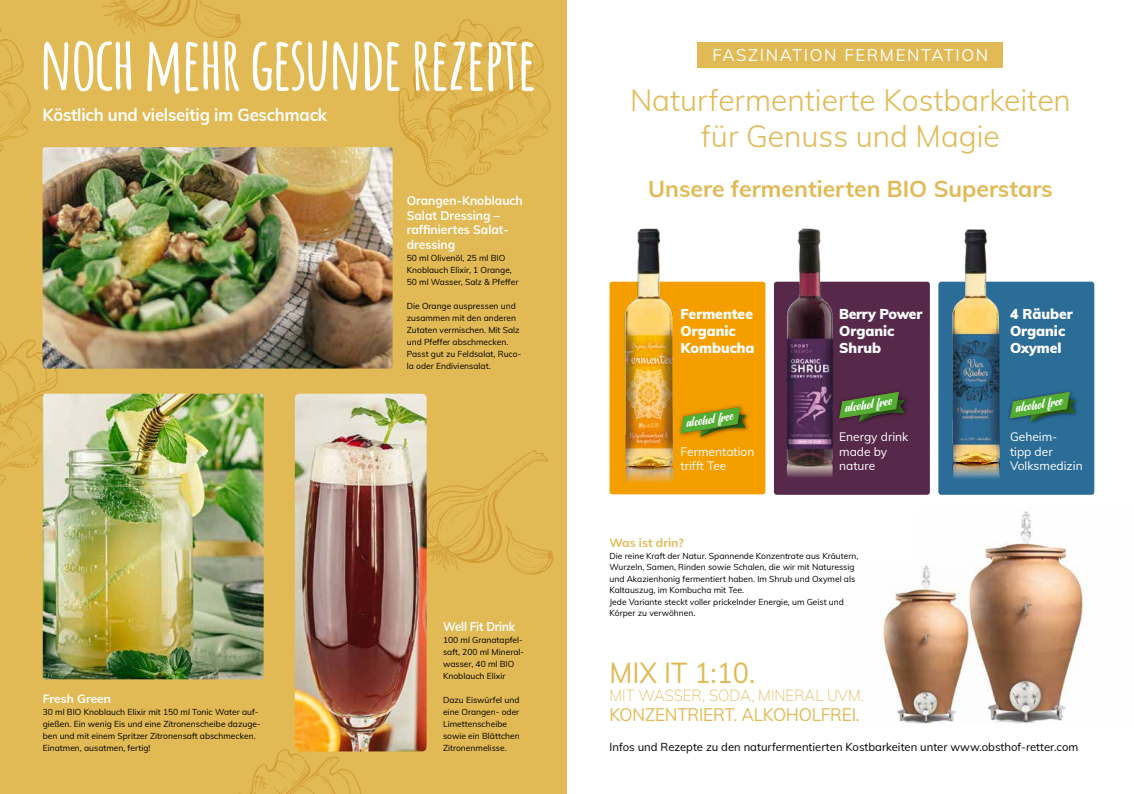
<style>
.page{position:relative;width:1134px;height:794px;background:#fff}
.page>*{position:absolute;margin:0;border:0;box-sizing:border-box;transform-origin:0 0}
.t1{font:700 73px "Amatic SC";letter-spacing:-.04em;color:#fff}
.t2{font:300 30px/36px "Mulish";color:#e1ba55;text-align:center}
.t3{font:28.4px "Mulish";color:#e1ba55;scale:.95 1}
.t4{font:700 23px "Mulish";color:#e1ba55}
.t5{font:17.9px "Mulish";letter-spacing:-.01em;color:#e1ba55;scale:.95 1}
.t6{font:700 17.4px "Mulish";letter-spacing:-.01em;color:#fff;scale:.95 1}
.t7{font:16.6px "Mulish";letter-spacing:.1em;color:#fff}
.t8{font:200 15.8px "Mulish";color:#e1ba55;scale:.95 1}
.t9{font:900 14px/16.8px "Mulish";color:#fff}
.t10{font:italic 13.4px "Anydore";color:#fff}
.t11{font:700 12.6px/14.4px "Mulish";color:#fff;scale:.95 1}
.t12{font:700 12.6px "Mulish";color:#fff;scale:.9 1}
.t13{font:12px/14.4px "Mulish";color:#fff}
.t14{font:700 12px "Mulish";color:#e1ba55}
.t15{font:700 12px "Mulish";color:#fff}
.t16{font:11.3px "Mulish";color:#000}
.t17{font:8.5px/12px "Mulish";color:#000}
</style>
<div class="page">
<div style="left:0;top:0;width:567px;height:794px;background:#e1ba55"></div>
<img style="left:984px;top:511px;width:100px;height:213px">
<img style="left:881px;top:563px;width:125px;height:161px">
<img style="left:43px;top:147px;width:350px;height:222px">
<svg style="left:398px;top:19px;width:153px;height:168px"></svg>
<svg style="left:0;top:28px;width:31px;height:124px"></svg>
<svg style="left:0;top:332px;width:66px;height:168px"></svg>
<svg style="left:239px;top:749px;width:130px;height:45px"></svg>
<div style="left:698px;top:42px;width:305px;height:26px;background:#e1ba55"></div>
<img style="left:43px;top:394px;width:221px;height:285px">
<div style="left:609px;top:282px;width:156px;height:212px;background:#f59e00;border-radius:3px"></div>
<div style="left:774px;top:282px;width:156px;height:213px;background:#56294a;border-radius:3px"></div>
<div style="left:938px;top:282px;width:156px;height:213px;background:#2c6d98;border-radius:3px"></div>
<img style="left:609px;top:228px;width:76px;height:238px">
<img style="left:718px;top:228px;width:183px;height:255px">
<img style="left:938px;top:229px;width:78px;height:233px">
<div style="left:688px;top:411px;width:62px;height:31px;background:#000;opacity:.4"></div>
<div style="left:677px;top:403px;width:68px;height:35px;background:#000;opacity:.4"></div>
<svg style="left:675px;top:407px;width:71px;height:30px"></svg>
<div style="left:847px;top:396px;width:62px;height:31px;background:#000;opacity:.4"></div>
<div style="left:835px;top:388px;width:69px;height:35px;background:#56294a"></div>
<svg style="left:834px;top:392px;width:70px;height:30px"></svg>
<div style="left:1018px;top:396px;width:62px;height:31px;background:#000;opacity:.4"></div>
<div style="left:1006px;top:388px;width:69px;height:35px;background:#2c6d98"></div>
<svg style="left:1005px;top:392px;width:70px;height:30px"></svg>
<img style="left:609px;top:466px;width:64px;height:16px">
<img style="left:938px;top:462px;width:62px;height:17px">
<svg style="left:102px;top:0;width:139px;height:38px"></svg>
<svg style="left:427px;top:450px;width:126px;height:125px"></svg>
<img style="left:295px;top:394px;width:132px;height:357px">
<h1 class="t1" style="left:39px;top:7px;width:500px">NOCH MEHR GESUNDE REZEPTE</h1>
<h3 class="t6" style="left:43px;top:102px;width:301px">Köstlich und vielseitig im Geschmack</h3>
<h3 class="t11" style="left:407px;top:193px;width:124px">Orangen-Knoblauch<br>Salat Dressing – raffiniertes Salat&shy;dressing</h3>
<p class="t17" style="left:407px;top:251px;width:113px">50 ml Olivenöl, 25 ml BIO<br>Knoblauch Elixir, 1 Orange,<br>50 ml Wasser, Salz &amp; Pfeffer</p>
<p class="t17" style="left:407px;top:299px;width:116px">Die Orange auspressen und zusammen mit den anderen<br>Zutaten vermischen. Mit Salz und Pfeffer abschmecken.<br>Passt gut zu Feldsalat, Ruco&shy;la oder Endiviensalat.</p>
<h3 class="t15" style="left:43px;top:690px;width:70px">Fresh Green</h3>
<p class="t17" style="left:43px;top:706px;width:220px">30 ml BIO Knoblauch Elixir mit 150 ml Tonic Water auf&shy;gießen. Ein wenig Eis und eine Zitronenscheibe dazuge&shy;ben und mit einem Spritzer Zitronensaft abschmecken.<br>Einatmen, ausatmen, fertig!</p>
<h3 class="t12" style="left:443px;top:617px;width:82px">Well Fit Drink</h3>
<p class="t17" style="left:443px;top:634px;width:83px">100 ml Granatapfel&shy;saft, 200 ml Mineral&shy;wasser, 40 ml BIO<br>Knoblauch Elixir</p>
<p class="t17" style="left:443px;top:694px;width:78px">Dazu Eiswürfel und eine Orangen- oder<br>Limettenscheibe sowie ein Blättchen<br>Zitronenmelisse.</p>
<h3 class="t7" style="left:713px;top:43px;width:277px">FASZINATION FERMENTATION</h3>
<h2 class="t2" style="left:630px;top:81px;width:442px">Naturfermentierte Kostbarkeiten für Genuss und Magie</h2>
<h3 class="t4" style="left:648px;top:172px;width:406px">Unsere fermentierten BIO Superstars</h3>
<h3 class="t9" style="left:680px;top:305px;width:76px">Fermentee<br>Organic<br>Kombucha</h3>
<h3 class="t9" style="left:839px;top:305px;width:85px">Berry Power<br>Organic<br>Shrub</h3>
<h3 class="t9" style="left:1010px;top:305px;width:64px">4 Räuber<br>Organic<br>Oxymel</h3>
<h3 class="t10" style="left:685px;top:415px;width:49px;rotate:-9deg">alcohol free</h3>
<h3 class="t13" style="left:680px;top:443px;width:75px">Fermentation trifft Tee</h3>
<h3 class="t10" style="left:843px;top:400px;width:49px;rotate:-9deg">alcohol free</h3>
<h3 class="t10" style="left:1014px;top:400px;width:49px;rotate:-9deg">alcohol free</h3>
<h3 class="t13" style="left:839px;top:429px;width:71px">Energy drink made by nature</h3>
<h3 class="t13" style="left:1010px;top:429px;width:74px">Geheim-<br>tipp der<br>Volksmedizin</h3>
<h3 class="t14" style="left:609px;top:534px;width:76px">Was ist drin?</h3>
<p class="t17" style="left:609px;top:549px;width:250px;line-height:11.5px">Die reine Kraft der Natur. Spannende Konzentrate aus Kräutern, Wurzeln, Samen, Rinden sowie Schalen, die wir mit Naturessig und Akazienhonig fermentiert haben. Im Shrub und Oxymel als Kaltauszug, im Kombucha mit Tee.<br>Jede Variante steckt voller prickelnder Energie, um Geist und Körper zu verwöhnen.</p>
<h3 class="t3" style="left:609px;top:652px;width:155px">MIX IT 1:10.</h3>
<h3 class="t8" style="left:609px;top:683px;width:269px">MIT WASSER, SODA, MINERAL UVM.</h3>
<h3 class="t5" style="left:609px;top:701px;width:265px">KONZENTRIERT. ALKOHOLFREI.</h3>
<h3 class="t16" style="left:609px;top:739px;width:470px">Infos und Rezepte zu den naturfermentierten Kostbarkeiten unter www.obsthof-retter.com</h3>
</div>
